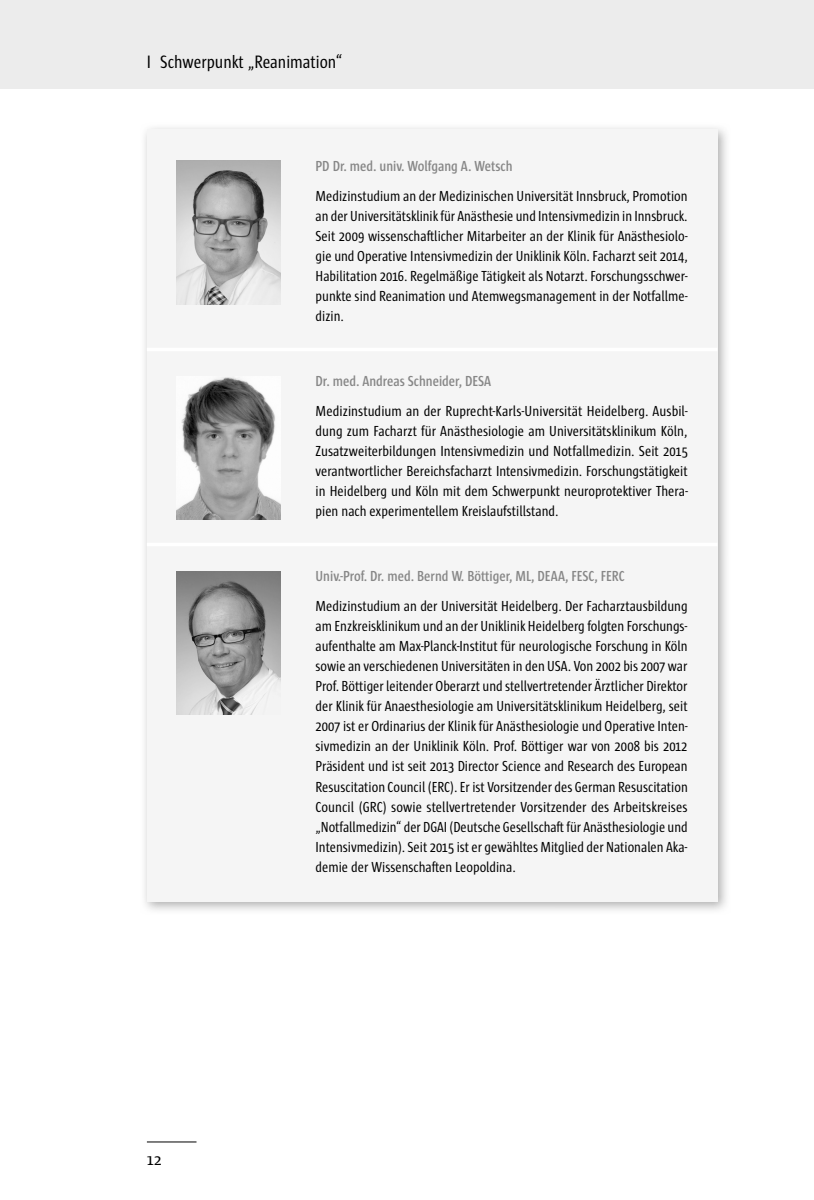
<style>
.page{position:relative;width:814px;height:1200px;background:#fff}
.page>*{position:absolute;margin:0;border:0;box-sizing:border-box;transform-origin:0 0}
.t1{font:18.38px "Sun Cd";color:#000}
.t2{font:15.75px "Fedra Serif B Pro";color:#000}
.t3{font:14.88px/20.1px "Sun Cd";color:#000;text-align:justify}
.t4{font:600 14.88px "Sun Cd";color:#878787}
</style>
<div class="page">
<div style="left:0;top:0;width:814px;height:89px;background:#ececec"></div>
<hr style="left:147px;top:1141px;width:49px;height:1px;background:#000">
<div style="left:147px;top:129px;width:570px;height:772px;background:#f5f5f5"></div>
<hr style="left:147px;top:348px;width:570px;height:3px;background:#fff">
<hr style="left:147px;top:543px;width:570px;height:3px;background:#fff">
<img style="left:177px;top:161px;width:103px;height:143px">
<img style="left:177px;top:377px;width:103px;height:142px">
<img style="left:177px;top:571px;width:103px;height:143px">
<p class="t1" style="left:147px;top:52px;width:197px">I Schwerpunkt „Reanimation“</p>
<p class="t4" style="left:316px;top:158px;width:198px">PD Dr. med. univ. Wolfgang A. Wetsch</p>
<p class="t3" style="left:316px;top:186px;width:374px">Medizinstudium an der Medizinischen Universität Innsbruck, Promotion an der Universitätsklinik für Anästhesie und Intensivmedizin in Innsbruck.<br>Seit 2009 wissenschaftlicher Mitarbeiter an der Klinik für Anästhesiolo&shy;gie und Operative Intensivmedizin der Uniklinik Köln. Facharzt seit 2014, Habilitation 2016. Regelmäßige Tätigkeit als Notarzt. Forschungsschwer&shy;punkte sind Reanimation und Atemwegsmanagement in der Notfallme&shy;dizin.</p>
<p class="t4" style="left:316px;top:373px;width:177px">Dr. med. Andreas Schneider, DESA</p>
<p class="t3" style="left:316px;top:401px;width:374px">Medizinstudium an der Ruprecht-Karls-Universität Heidelberg. Ausbil&shy;dung zum Facharzt für Anästhesiologie am Universitätsklinikum Köln, Zusatzweiterbildungen Intensivmedizin und Notfallmedizin. Seit 2015 verantwortlicher Bereichsfacharzt Intensivmedizin. Forschungstätigkeit in Heidelberg und Köln mit dem Schwerpunkt neuroprotektiver Thera&shy;pien nach experimentellem Kreislaufstillstand.</p>
<p class="t2" style="left:147px;top:1150px;width:17px">12</p>
<p class="t4" style="left:316px;top:568px;width:311px">Univ.-Prof. Dr. med. Bernd W. Böttiger, ML, DEAA, FESC, FERC</p>
<p class="t3" style="left:316px;top:596px;width:374px">Medizinstudium an der Universität Heidelberg. Der Facharztausbildung am Enzkreisklinikum und an der Uniklinik Heidelberg folgten Forschungs&shy;aufenthalte am Max-Planck-Institut für neurologische Forschung in Köln sowie an verschiedenen Universitäten in den USA. Von 2002 bis 2007 war Prof. Böttiger leitender Oberarzt und stellvertretender Ärztlicher Direktor der Klinik für Anaesthesiologie am Universitätsklinikum Heidelberg, seit 2007 ist er Ordinarius der Klinik für Anästhesiologie und Operative Inten&shy;sivmedizin an der Uniklinik Köln. Prof. Böttiger war von 2008 bis 2012<br>Präsident und ist seit 2013 Director Science and Research des European Resuscitation Council (ERC). Er ist Vorsitzender des German Resuscitation Council (GRC) sowie stellvertretender Vorsitzender des Arbeitskreises „Notfallmedizin“ der DGAI (Deutsche Gesellschaft für Anästhesiologie und Intensivmedizin). Seit 2015 ist er gewähltes Mitglied der Nationalen Aka&shy;demie der Wissenschaften Leopoldina.</p>
</div>
